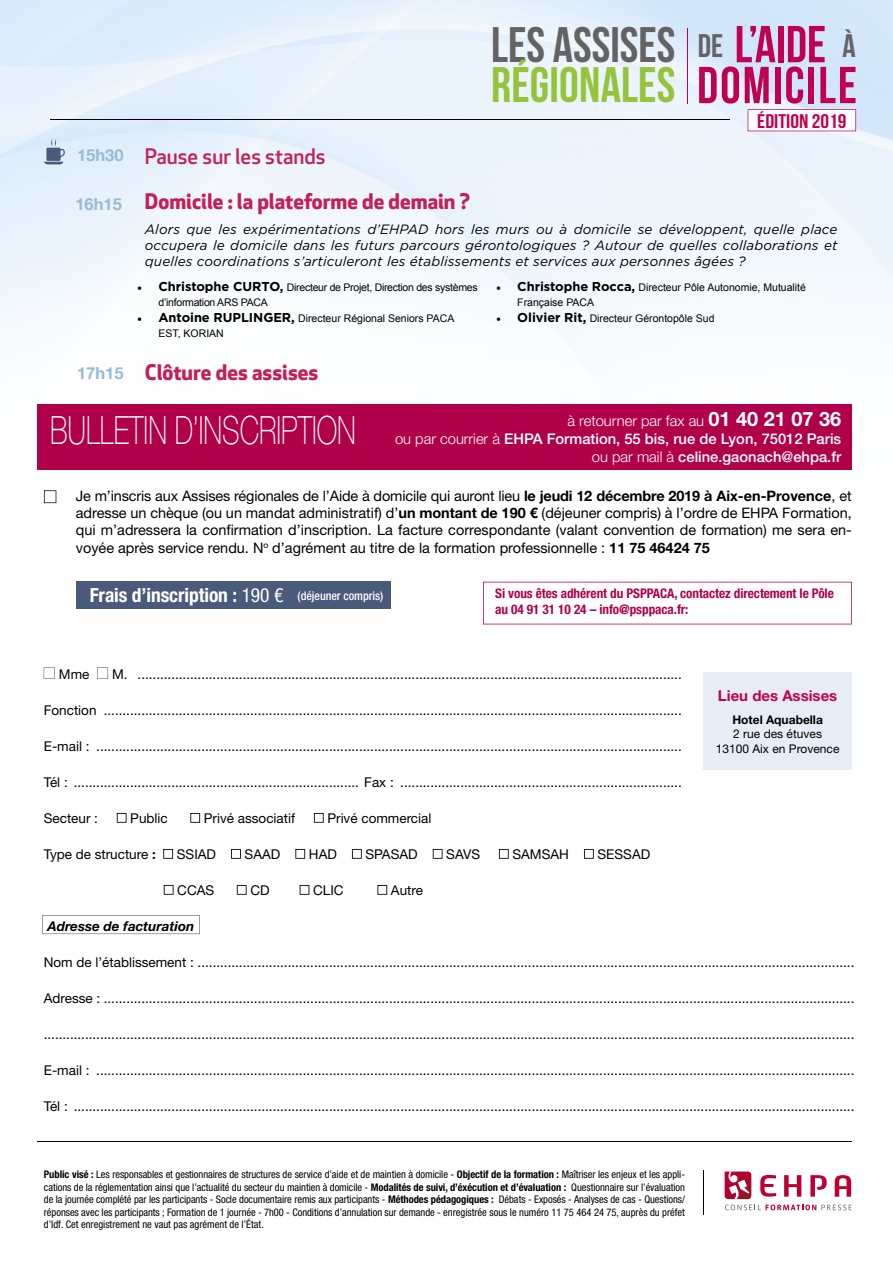
<style>
.page{position:relative;width:893px;height:1263px;background:#fff}
.page>*{position:absolute;margin:0;border:0;box-sizing:border-box;transform-origin:0 0}
.t1{font:49.8px "Bebas Neue";color:#636363}
.t2{font:49.8px "Bebas Neue";letter-spacing:.005em;color:#94c43a}
.t3{font:100 39px "Helvetica Neue LT Std";color:#fff;scale:.71 1}
.t4{font:700 21px "Apex New";color:#c32155}
.t5{font:500 21px "Apex New";color:#c32155}
.t6{font:19.8px "Bebas Neue";color:#c00051;scale:1.11 1}
.t7{font:700 condensed 19.5px "Helvetica Neue LT Std";letter-spacing:-.005em;color:#fff}
.t8{font:700 16.5px "Helvetica Neue";color:#96bad8}
.t9{font:700 15px "Helvetica Neue LT Std";color:#c00051}
.t10{font:500 14.7px/17.7px "Helvetica Neue LT Std";color:#fff;text-align:right}
.t11{font:14.4px/17.4px "Helvetica Neue LT Std";color:#000;text-align:justify}
.t12{font:13.5px "Helvetica Neue LT Std";color:#000}
.t13{font:italic 13.5px/16.2px "Gotham";letter-spacing:.01em;color:#000;text-align:justify}
.t14{font:italic 700 13.5px "Helvetica Neue LT Std";color:#000}
.t15{font:700 condensed 13.2px/15.9px "Helvetica Neue LT Std";letter-spacing:-.005em;color:#b1004a}
.t16{font:12px/14.4px "Helvetica Neue LT Std";color:#000;text-align:center}
.t17{font:700 12px "Helvetica Neue LT Std";color:#000}
.t18{font:condensed 10.5px/12.6px "Helvetica Neue LT Std";color:#000;text-align:justify}
.t19{font:10.5px/15px "Arial";color:#000}
.t20{font:10.5px/15px "Arial";letter-spacing:-.025em;color:#000}
.s1{font-size:32.7px}
.s2{font-size:51.9px;color:#c00051}
.s3{font-family:"Helvetica Neue";font-weight:700;font-size:16.5px;color:#96bad8}
.s4{font-family:"Minion Pro";font-size:12.9px}
.s5{font-family:"Gotham";font-weight:700;font-size:12.9px}
.s6{font-weight:300}
.s7{font-weight:700;font-size:19.95px}
.s8{font-weight:700}
.s9{font-weight:400}
.s10{font-weight:500;font-size:12px}
</style>
<div class="page">
<img style="left:0;top:0;width:893px;height:1211px">
<svg style="left:44px;top:668px;width:11px;height:11px"></svg>
<svg style="left:97px;top:668px;width:11px;height:11px"></svg>
<svg style="left:117px;top:813px;width:10px;height:10px"></svg>
<svg style="left:190px;top:813px;width:10px;height:10px"></svg>
<svg style="left:314px;top:813px;width:10px;height:10px"></svg>
<svg style="left:163px;top:849px;width:10px;height:10px"></svg>
<svg style="left:231px;top:849px;width:10px;height:10px"></svg>
<svg style="left:295px;top:849px;width:10px;height:10px"></svg>
<svg style="left:352px;top:849px;width:10px;height:10px"></svg>
<svg style="left:433px;top:849px;width:9px;height:10px"></svg>
<svg style="left:499px;top:849px;width:10px;height:10px"></svg>
<svg style="left:584px;top:849px;width:10px;height:10px"></svg>
<svg style="left:164px;top:885px;width:10px;height:10px"></svg>
<svg style="left:237px;top:885px;width:10px;height:10px"></svg>
<svg style="left:300px;top:885px;width:9px;height:10px"></svg>
<svg style="left:377px;top:885px;width:10px;height:10px"></svg>
<svg style="left:44px;top:490px;width:12px;height:13px"></svg>
<svg style="left:42px;top:915px;width:158px;height:19px"></svg>
<div style="left:38px;top:404px;width:814px;height:66px;background:#b1004a"></div>
<svg style="left:725px;top:1171px;width:127px;height:39px"></svg>
<hr style="left:38px;top:1141px;width:814px;height:1px;background:#000">
<hr style="left:703px;top:1170px;width:1px;height:45px;background:#000">
<div style="left:76px;top:582px;width:314px;height:27px;background:#495a7a"></div>
<div style="left:703px;top:672px;width:149px;height:98px;background:#e7edf7"></div>
<svg style="left:483px;top:582px;width:369px;height:42px"></svg>
<hr style="left:687px;top:28px;width:1px;height:75px;background:#c00051">
<svg style="left:748px;top:109px;width:108px;height:22px"></svg>
<hr style="left:50px;top:120px;width:680px;height:1px;background:#000">
<svg style="left:44px;top:137px;width:21px;height:28px"></svg>
<h1 class="t1" style="left:491px;top:17px;width:366px">LES ASSISES <span class="s1">DE</span> <span class="s2">L’AIDE</span> <span class="s1">À</span></h1>
<h1 class="t2" style="left:491px;top:58px;width:367px">RÉGIONALES <span class="s2">DOMICILE</span></h1>
<h3 class="t5" style="left:77px;top:142px;width:250px"><span class="s3">15h30</span> Pause sur les stands</h3>
<h3 class="t6" style="left:757px;top:110px;width:82px">édition 2019</h3>
<p class="t8" style="left:75px;top:191px;width:48px">16h15</p>
<p class="t8" style="left:77px;top:360px;width:48px">17h15</p>
<h3 class="t4" style="left:145px;top:187px;width:326px">Domicile : la plateforme de demain ?</h3>
<p class="t13" style="left:145px;top:221px;width:694px">Alors que les expérimentations d’EHPAD hors les murs ou à domicile se développent, quelle place occupera le domicile dans les futurs parcours gérontologiques ? Autour de quelles collaborations et quelles coordinations s’articuleront les établissements et services aux personnes âgées ?</p>
<p class="t20" style="left:158px;top:280px;width:321px;text-indent:-21px"><span class="s4">•</span> <span class="s5">Christophe CURTO,</span> Directeur de Projet, Direction des systèmes d’information ARS PACA</p>
<p class="t19" style="left:158px;top:311px;width:297px;text-indent:-21px"><span class="s4">•</span> <span class="s5">Antoine RUPLINGER,</span> Directeur Régional Seniors PACA<br>EST, KORIAN</p>
<h3 class="t4" style="left:145px;top:357px;width:175px">Clôture des assises</h3>
<p class="t19" style="left:517px;top:280px;width:290px;text-indent:-21px"><span class="s4">•</span> <span class="s5">Christophe Rocca,</span> Directeur Pôle Autonomie, Mutualité<br>Française PACA</p>
<p class="t19" style="left:496px;top:311px;width:220px"><span class="s4">•</span> <span class="s5">Olivier Rit,</span> Directeur Gérontopôle Sud</p>
<h2 class="t3" style="left:50px;top:407px;width:432px">BULLETIN D’INSCRIPTION</h2>
<p class="t10" style="left:395px;top:412px;width:448px"><span class="s6">à retourner par fax au</span> <span class="s7">01 40 21 07 36<br></span><span class="s6">ou par courrier à</span> EHPA Formation, 55 bis, rue de Lyon, 75012 Paris <span class="s6">ou par mail à</span> celine.gaonach@ehpa.fr</p>
<p class="t11" style="left:76px;top:487px;width:778px">Je m’inscris aux Assises régionales de l’Aide à domicile qui auront lieu <span class="s8">le jeudi 12 décembre 2019 à Aix-en-Provence</span>, et adresse un chèque (ou un mandat administratif) d’<span class="s8">un montant de 190 €</span> (déjeuner compris) à l’ordre de EHPA Formation, qui m’adressera la confirmation d’inscription. La facture correspondante (valant convention de formation) me sera en&shy;voyée après service rendu. N<sup>o</sup> d’agrément au titre de la formation professionnelle : <span class="s8">11 75 46424 75</span></p>
<h3 class="t7" style="left:90px;top:584px;width:295px">Frais d’inscription : <span class="s9">190 €</span> <span class="s10">(déjeuner compris)</span></h3>
<p class="t15" style="left:495px;top:585px;width:340px">Si vous êtes adhérent du PSPPACA, contactez directement le Pôle au 04 91 31 10 24 – info@psppaca.fr:</p>
<p class="t12" style="left:59px;top:666px;width:32px">Mme</p>
<p class="t12" style="left:112px;top:666px;width:571px">M. .................................................................................................................................................</p>
<p class="t12" style="left:44px;top:702px;width:640px">Fonction ..........................................................................................................................................................</p>
<p class="t12" style="left:44px;top:738px;width:640px">E-mail : ............................................................................................................................................................</p>
<p class="t12" style="left:44px;top:774px;width:640px">Tél : ............................................................................ Fax : ...........................................................................</p>
<p class="t12" style="left:44px;top:810px;width:56px">Secteur :</p>
<p class="t12" style="left:130px;top:810px;width:39px">Public</p>
<p class="t12" style="left:204px;top:810px;width:93px">Privé associatif</p>
<p class="t12" style="left:327px;top:810px;width:106px">Privé commercial</p>
<p class="t12" style="left:44px;top:846px;width:114px">Type de structure <span class="s8">:</span></p>
<p class="t12" style="left:177px;top:846px;width:41px">SSIAD</p>
<p class="t12" style="left:245px;top:846px;width:37px">SAAD</p>
<p class="t12" style="left:309px;top:846px;width:29px">HAD</p>
<p class="t12" style="left:365px;top:846px;width:54px">SPASAD</p>
<p class="t12" style="left:446px;top:846px;width:35px">SAVS</p>
<p class="t12" style="left:512px;top:846px;width:58px">SAMSAH</p>
<p class="t12" style="left:597px;top:846px;width:54px">SESSAD</p>
<p class="t12" style="left:177px;top:882px;width:38px">CCAS</p>
<p class="t12" style="left:250px;top:882px;width:21px">CD</p>
<p class="t12" style="left:313px;top:882px;width:32px">CLIC</p>
<p class="t12" style="left:391px;top:882px;width:34px">Autre</p>
<p class="t14" style="left:48px;top:917px;width:148px">Adresse de facturation</p>
<p class="t12" style="left:44px;top:954px;width:812px">Nom de l’établissement : ...............................................................................................................................................................................</p>
<p class="t12" style="left:44px;top:990px;width:812px">Adresse : ........................................................................................................................................................................................................</p>
<p class="t12" style="left:44px;top:1026px;width:812px">........................................................................................................................................................................................................................</p>
<p class="t12" style="left:44px;top:1062px;width:812px">E-mail : ..........................................................................................................................................................................................................</p>
<p class="t12" style="left:44px;top:1098px;width:812px">Tél : ................................................................................................................................................................................................................</p>
<p class="t9" style="left:718px;top:686px;width:121px">Lieu des Assises</p>
<p class="t17" style="left:732px;top:712px;width:92px">Hotel Aquabella</p>
<p class="t16" style="left:716px;top:726px;width:125px">2 rue des étuves<br>13100 Aix en Provence</p>
<p class="t18" style="left:44px;top:1168px;width:643px"><span class="s8">Public visé :</span> Les responsables et gestionnaires de structures de service d’aide et de maintien à domicile - <span class="s8">Objectif de la formation :</span> Maîtriser les enjeux et les appli&shy;cations de la réglementation ainsi que l’actualité du secteur du maintien à domicile - <span class="s8">Modalités de suivi, d’éxécution et d’évaluation :</span> Questionnaire sur l’évaluation de la journée complété par les participants - Socle documentaire remis aux participants - <span class="s8">Méthodes pédagogiques :</span> Débats - Exposés - Analyses de cas - Questions/ réponses avec les participants ; Formation de 1 journée - 7h00 - Conditions d’annulation sur demande - enregistrée sous le numéro 11 75 464 24 75, auprès du préfet d’Idf. Cet enregistrement ne vaut pas agrément de l’État.</p>
</div>
